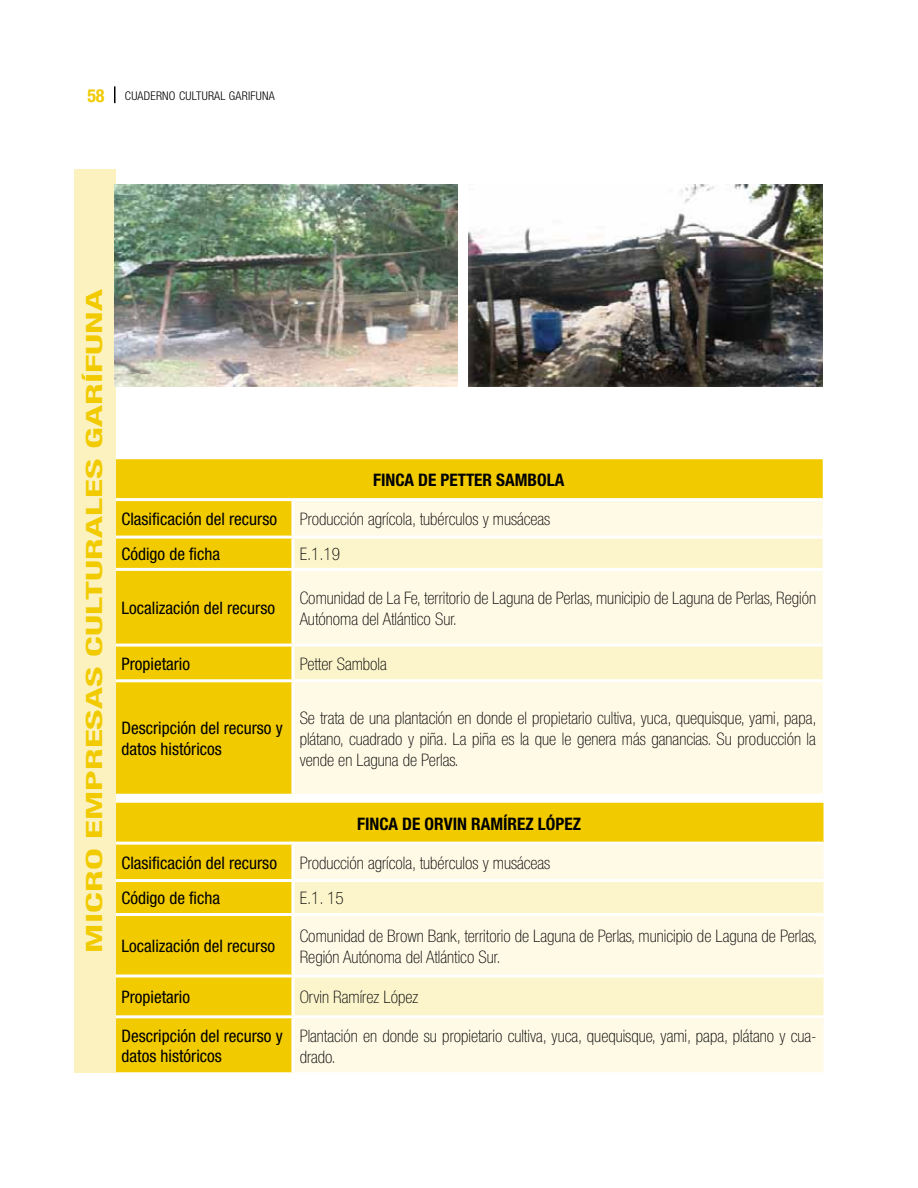
<style>
.page{position:relative;width:918px;height:1188px;background:#fff}
.page>*{position:absolute;margin:0;border:0;box-sizing:border-box;transform-origin:0 0}
.t1{font:700 condensed 22.5px "Helvetica Neue";color:#f1cb00;scale:1.75 1}
.t2{font:100 condensed 17.25px/20.7px "Helvetica Neue";color:#000}
.t3{font:condensed 17.25px/20.7px "Helvetica Neue";color:#000}
.t4{font:700 condensed 17.25px "Helvetica Neue";color:#000}
.t5{font:300 condensed 12px "Helvetica Neue";letter-spacing:.02em;color:#000}
.s1{font-weight:700;font-size:18px;color:#f1cb00}
</style>
<div class="page">
<svg style="left:114px;top:86px;width:2px;height:17px"></svg>
<div style="left:115px;top:459px;width:708px;height:335px;background:#f1cb00"></div>
<div style="left:294px;top:501px;width:529px;height:293px;background:#fefae6"></div>
<svg style="left:294px;top:539px;width:529px;height:140px;background:#fdf7da"></svg>
<hr style="left:115px;top:536px;width:178px;height:3px;background:#fff">
<hr style="left:293px;top:536px;width:530px;height:3px;background:#fff">
<hr style="left:115px;top:568px;width:178px;height:3px;background:#fff">
<hr style="left:293px;top:568px;width:530px;height:3px;background:#fff">
<hr style="left:115px;top:644px;width:178px;height:3px;background:#fff">
<hr style="left:293px;top:644px;width:530px;height:3px;background:#fff">
<hr style="left:293px;top:679px;width:530px;height:3px;background:#fff">
<hr style="left:115px;top:679px;width:178px;height:3px;background:#fff">
<hr style="left:291px;top:501px;width:3px;height:35px;background:#fff">
<hr style="left:291px;top:539px;width:3px;height:29px;background:#fff">
<hr style="left:291px;top:571px;width:3px;height:73px;background:#fff">
<hr style="left:291px;top:647px;width:3px;height:32px;background:#fff">
<hr style="left:291px;top:682px;width:3px;height:112px;background:#fff">
<hr style="left:115px;top:498px;width:178px;height:3px;background:#fff">
<hr style="left:293px;top:498px;width:530px;height:3px;background:#fff">
<div style="left:115px;top:803px;width:709px;height:269px;background:#f1cb00"></div>
<div style="left:294px;top:843px;width:530px;height:229px;background:#fefae6"></div>
<svg style="left:294px;top:881px;width:530px;height:136px;background:#fcf7d8"></svg>
<hr style="left:115px;top:879px;width:178px;height:3px;background:#fff">
<hr style="left:293px;top:879px;width:530px;height:3px;background:#fff">
<hr style="left:115px;top:913px;width:178px;height:3px;background:#fff">
<hr style="left:293px;top:913px;width:530px;height:3px;background:#fff">
<hr style="left:115px;top:975px;width:178px;height:3px;background:#fff">
<hr style="left:293px;top:975px;width:530px;height:3px;background:#fff">
<hr style="left:293px;top:1015px;width:530px;height:3px;background:#fff">
<hr style="left:115px;top:1015px;width:178px;height:3px;background:#fff">
<hr style="left:291px;top:845px;width:3px;height:34px;background:#fff">
<hr style="left:291px;top:882px;width:3px;height:31px;background:#fff">
<hr style="left:291px;top:916px;width:3px;height:59px;background:#fff">
<hr style="left:291px;top:978px;width:3px;height:37px;background:#fff">
<hr style="left:291px;top:1018px;width:3px;height:54px;background:#fff">
<hr style="left:115px;top:842px;width:178px;height:3px;background:#fff">
<hr style="left:293px;top:842px;width:530px;height:3px;background:#fff">
<div style="left:74px;top:169px;width:41px;height:904px;background:#fbf2bf"></div>
<img style="left:469px;top:185px;width:354px;height:201px">
<img style="left:115px;top:185px;width:342px;height:201px">
<p class="t5" style="left:87px;top:89px;width:189px"><span class="s1">58</span> CUADERNO CULTURAL GARIFUNA</p>
<h1 class="t1" style="left:81px;top:953px;width:381px;rotate:-90deg">MICRO EMPRESAS CULTURALES GARÍFUNA</h1>
<p class="t4" style="left:373px;top:470px;width:17px">FINCA</p>
<p class="t4" style="left:418px;top:470px;width:41px">DE PETTER</p>
<p class="t4" style="left:496px;top:470px;width:20px">SAMBOLA</p>
<p class="t3" style="left:122px;top:509px;width:157px">Clasificación del recurso</p>
<p class="t2" style="left:300px;top:509px;width:252px">Producción agrícola, tubérculos y musáceas</p>
<p class="t3" style="left:122px;top:543px;width:100px">Código de ficha</p>
<p class="t2" style="left:300px;top:544px;width:42px">E.1.19</p>
<p class="t3" style="left:122px;top:597px;width:155px">Localización del recurso</p>
<p class="t2" style="left:300px;top:587px;width:518px">Comunidad de La Fe, territorio de Laguna de Perlas, municipio de Laguna de Perlas, Región<br>Autónoma del Atlántico Sur.</p>
<p class="t3" style="left:122px;top:653px;width:70px">Propietario</p>
<p class="t2" style="left:300px;top:653px;width:89px">Petter Sambola</p>
<p class="t3" style="left:122px;top:718px;width:163px">Descripción del recurso y datos históricos</p>
<p class="t2" style="left:300px;top:708px;width:518px;text-align:justify">Se trata de una plantación en donde el propietario cultiva, yuca, quequisque, yami, papa, plátano, cuadrado y piña. La piña es la que le genera más ganancias. Su producción la vende en Laguna de Perlas.</p>
<p class="t4" style="left:357px;top:813px;width:17px">FINCA</p>
<p class="t4" style="left:402px;top:813px;width:89px">DE ORVIN RAMÍRE</p>
<p class="t4" style="left:525px;top:813px;width:57px">Z LÓPEZ</p>
<p class="t3" style="left:122px;top:852px;width:157px">Clasificación del recurso</p>
<p class="t2" style="left:300px;top:852px;width:252px">Producción agrícola, tubérculos y musáceas</p>
<p class="t3" style="left:122px;top:888px;width:100px">Código de ficha</p>
<p class="t2" style="left:300px;top:888px;width:45px">E.1. 15</p>
<p class="t3" style="left:122px;top:935px;width:155px">Localización del recurso</p>
<p class="t2" style="left:300px;top:925px;width:519px">Comunidad de Brown Bank, territorio de Laguna de Perlas, municipio de Laguna de Perlas,<br>Región Autónoma del Atlántico Sur.</p>
<p class="t3" style="left:122px;top:987px;width:70px">Propietario</p>
<p class="t2" style="left:300px;top:987px;width:120px">Orvin Ramírez López</p>
<p class="t3" style="left:122px;top:1025px;width:163px">Descripción del recurso y datos históricos</p>
<p class="t2" style="left:300px;top:1025px;width:518px">Plantación en donde su propietario cultiva, yuca, quequisque, yami, papa, plátano y cua&shy;drado.</p>
</div>
